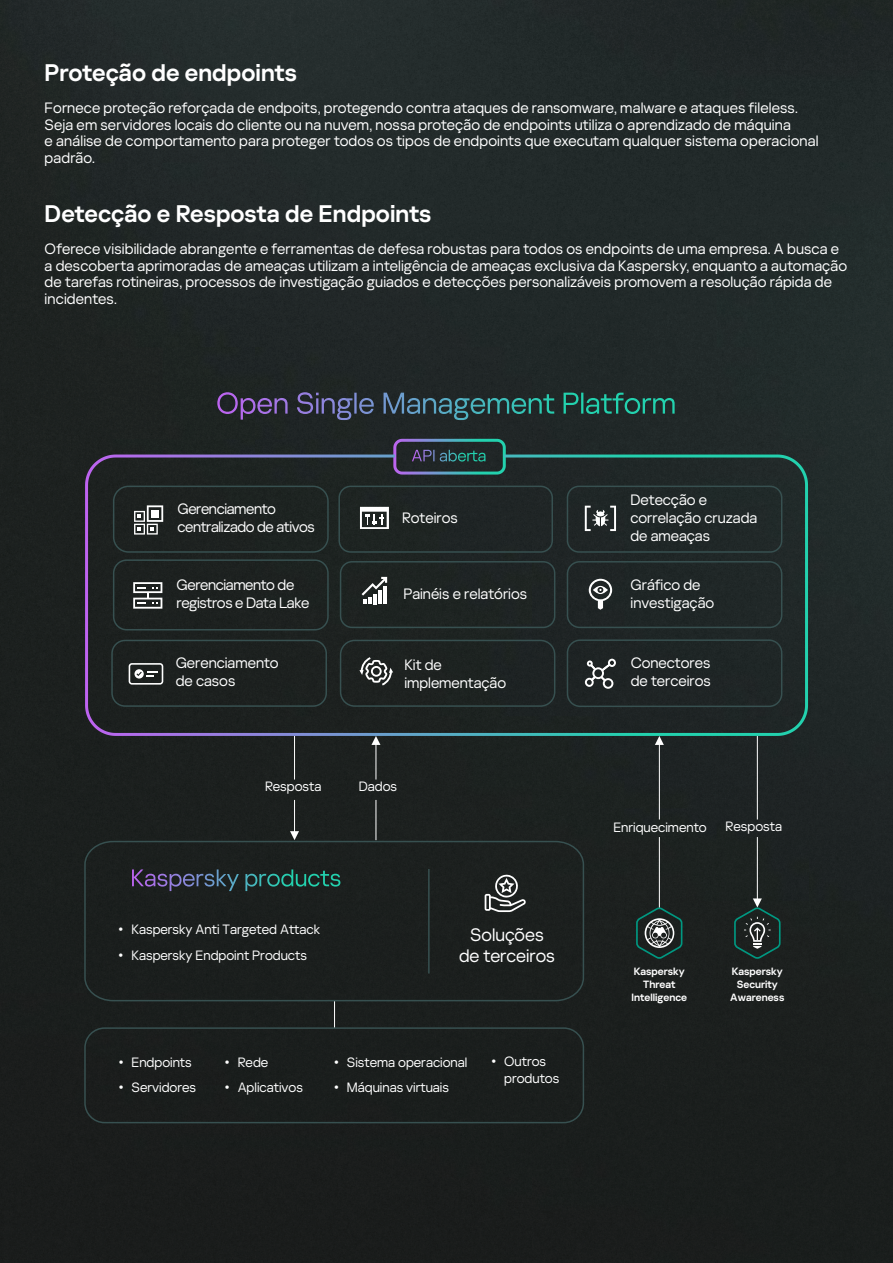
<style>
.page{position:relative;width:893px;height:1263px;background:#fff}
.page>*{position:absolute;margin:0;border:0;box-sizing:border-box;transform-origin:0 0}
.t1{font:600 24px "Kaspersky Sans Display";letter-spacing:.005em;color:#fff}
.t2{font:18px/21.6px "Kaspersky Sans Display";color:#fff;text-align:center}
.t3{font:15px/16.5px "Kaspersky Sans Display";letter-spacing:.005em;color:#fff}
.t4{font:15px/18px "Kaspersky Sans Display";letter-spacing:-.025em;color:#fff}
.t5{font:13.5px/17.1px "Kaspersky Sans Display";color:#fff}
.t6{font:600 10.5px/12.6px "Kaspersky Sans Display";color:#fff;text-align:center}
.s1{font-family:"Arial"}
</style>
<div class="page">
<img style="left:0;top:0;width:893px;height:1263px">
<svg style="left:334px;top:1002px;width:1px;height:25px"></svg>
<div style="left:85px;top:1027px;width:499px;height:96px;border:2px solid #375050;border-radius:20px"></div>
<div style="left:85px;top:840px;width:500px;height:162px;background:#1b1f1e"></div>
<svg style="left:636px;top:907px;width:46px;height:52px;background:#394b48"></svg>
<svg style="left:217px;top:392px;width:449px;height:22px;background:#314952"></svg>
<svg style="left:132px;top:869px;width:208px;height:17px;background:#2d434b"></svg>
<hr style="left:428px;top:869px;width:2px;height:104px;background:#375050">
<svg style="left:485px;top:874px;width:41px;height:38px;background:#575a59"></svg>
<hr style="left:294px;top:800px;width:1px;height:33px;background:#fff">
<hr style="left:294px;top:736px;width:1px;height:43px;background:#fff">
<svg style="left:290px;top:831px;width:9px;height:9px"></svg>
<hr style="left:376px;top:743px;width:1px;height:36px;background:#fff">
<hr style="left:376px;top:800px;width:1px;height:40px;background:#fff">
<svg style="left:371px;top:736px;width:9px;height:9px"></svg>
<hr style="left:659px;top:743px;width:1px;height:76px;background:#fff">
<hr style="left:757px;top:736px;width:1px;height:83px;background:#fff">
<hr style="left:659px;top:837px;width:1px;height:70px;background:#fff">
<svg style="left:655px;top:736px;width:9px;height:9px"></svg>
<hr style="left:757px;top:837px;width:1px;height:63px;background:#fff">
<svg style="left:734px;top:898px;width:47px;height:61px;background:#293a37"></svg>
<svg style="left:393px;top:439px;width:113px;height:15px;background:#304650"></svg>
<svg style="left:85px;top:454px;width:723px;height:282px;background:#232b2c"></svg>
<h1 class="t1" style="left:45px;top:55px;width:254px">Proteção de endpoints</h1>
<p class="t3" style="left:45px;top:99px;width:775px">Fornece proteção reforçada de endpoits, protegendo contra ataques de ransomware, malware e ataques fileless.<br>Seja em servidores locais do cliente ou na nuvem, nossa proteção de endpoints utiliza o aprendizado de máquina<br>e análise de comportamento para proteger todos os tipos de endpoints que executam qualquer sistema operacional padrão.</p>
<h1 class="t1" style="left:45px;top:195px;width:388px">Detecção e Resposta de Endpoints</h1>
<p class="t3" style="left:45px;top:240px;width:804px">Oferece visibilidade abrangente e ferramentas de defesa robustas para todos os endpoints de uma empresa. A busca e a descoberta aprimoradas de ameaças utilizam a inteligência de ameaças exclusiva da Kaspersky, enquanto a automação de tarefas rotineiras, processos de investigação guiados e detecções personalizáveis promovem a resolução rápida de incidentes.</p>
<p class="t4" style="left:177px;top:499px;width:139px">Gerenciamento centralizado de ativos</p>
<p class="t4" style="left:177px;top:575px;width:134px">Gerenciamento de registros e Data Lake</p>
<p class="t3" style="left:176px;top:653px;width:104px;line-height:18px">Gerenciamento de casos</p>
<p class="t3" style="left:402px;top:509px;width:57px">Roteiros</p>
<p class="t3" style="left:403px;top:584px;width:125px">Painéis e relatórios</p>
<p class="t3" style="left:404px;top:655px;width:103px;line-height:18px">Kit de implementação</p>
<p class="t5" style="left:265px;top:777px;width:58px">Resposta</p>
<p class="t5" style="left:359px;top:777px;width:40px">Dados</p>
<p class="t5" style="left:119px;top:920px;width:203px"><span class="s1">•</span> Kaspersky Anti Targeted Attack</p>
<p class="t5" style="left:119px;top:945px;width:190px"><span class="s1">•</span> Kaspersky Endpoint Products</p>
<p class="t2" style="left:459px;top:922px;width:97px">Soluções de terceiros</p>
<p class="t5" style="left:119px;top:1053px;width:75px"><span class="s1">•</span> Endpoints</p>
<p class="t5" style="left:119px;top:1078px;width:79px"><span class="s1">•</span> Servidores</p>
<p class="t5" style="left:225px;top:1053px;width:45px"><span class="s1">•</span> Rede</p>
<p class="t5" style="left:225px;top:1078px;width:80px"><span class="s1">•</span> Aplicativos</p>
<p class="t5" style="left:334px;top:1053px;width:135px"><span class="s1">•</span> Sistema operacional</p>
<p class="t5" style="left:334px;top:1078px;width:116px"><span class="s1">•</span> Máquinas virtuais</p>
<p class="t5" style="left:504px;top:1052px;width:57px;text-indent:-13px"><span class="s1">•</span> Outros produtos</p>
<p class="t3" style="left:630px;top:490px;width:128px;line-height:18px">Detecção e correlação cruzada de ameaças</p>
<p class="t3" style="left:630px;top:574px;width:85px;line-height:18px">Gráfico de investigação</p>
<p class="t3" style="left:631px;top:653px;width:82px;line-height:18px">Conectores de terceiros</p>
<p class="t5" style="left:613px;top:817px;width:95px">Enriquecimento</p>
<p class="t5" style="left:726px;top:817px;width:58px">Resposta</p>
<p class="t6" style="left:631px;top:965px;width:57px">Kaspersky<br>Threat<br>Intelligence</p>
<p class="t6" style="left:730px;top:965px;width:56px">Kaspersky<br>Security<br>Awareness</p>
</div>
